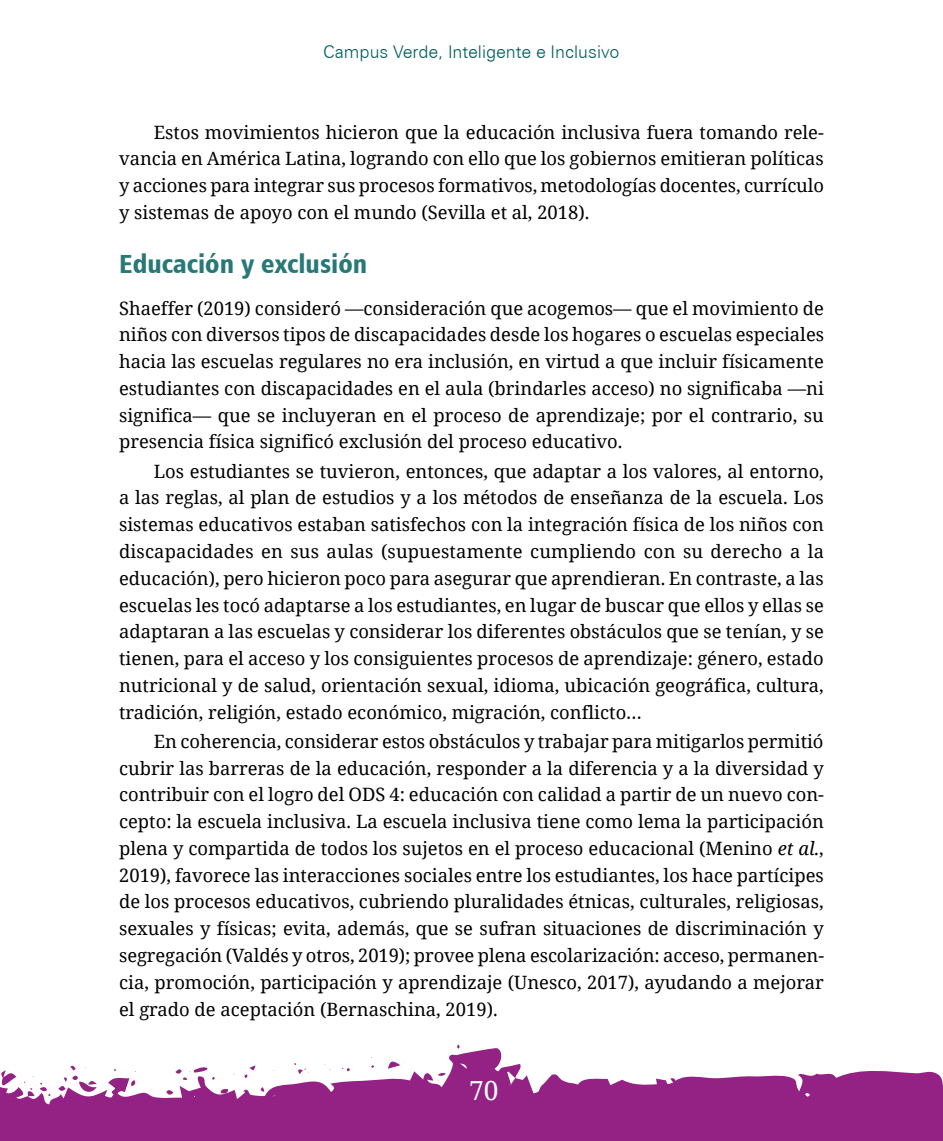
<style>
.page{position:relative;width:943px;height:1141px;background:#fff}
.page>*{position:absolute;margin:0;border:0;box-sizing:border-box;transform-origin:0 0}
.t1{font:26.25px "Humanist 777 BT Black Condensed B";color:#297878}
.t2{font:26.25px "Noto Serif";color:#fff}
.t3{font:18.38px/26.8px "Noto Serif";color:#000;text-align:justify}
.t4{font:300 17.5px "Zurich BT";color:#005e5e}
.s1{font-style:italic}
</style>
<div class="page">
<svg style="left:0;top:1044px;width:943px;height:97px;fill:#932284"></svg>
<p class="t4" style="left:323px;top:41px;width:298px">Campus Verde, Inteligente e Inclusivo</p>
<p class="t3" style="left:119px;top:118px;width:706px;text-indent:35px">Estos movimientos hicieron que la educación inclusiva fuera tomando rele&shy;vancia en América Latina, logrando con ello que los gobiernos emitieran políticas y acciones para integrar sus procesos formativos, metodologías docentes, currículo y sistemas de apoyo con el mundo (Sevilla et al, 2018).</p>
<h1 class="t1" style="left:119px;top:247px;width:250px">Educación y exclusión</h1>
<p class="t3" style="left:119px;top:294px;width:706px">Shaeffer (2019) consideró ―consideración que acogemos― que el movimiento de niños con diversos tipos de discapacidades desde los hogares o escuelas especiales hacia las escuelas regulares no era inclusión, en virtud a que incluir físicamente estudiantes con discapacidades en el aula (brindarles acceso) no significaba ―ni significa― que se incluyeran en el proceso de aprendizaje; por el contrario, su presencia física significó exclusión del proceso educativo.</p>
<p class="t3" style="left:119px;top:457px;width:706px;text-indent:35px">Los estudiantes se tuvieron, entonces, que adaptar a los valores, al entorno, a las reglas, al plan de estudios y a los métodos de enseñanza de la escuela. Los sistemas educativos estaban satisfechos con la integración física de los niños con discapacidades en sus aulas (supuestamente cumpliendo con su derecho a la educación), pero hicieron poco para asegurar que aprendieran. En contraste, a las escuelas les tocó adaptarse a los estudiantes, en lugar de buscar que ellos y ellas se adaptaran a las escuelas y considerar los diferentes obstáculos que se tenían, y se tienen, para el acceso y los consiguientes procesos de aprendizaje: género, estado nutricional y de salud, orientación sexual, idioma, ubicación geográfica, cultura, tradición, religión, estado económico, migración, conflicto…</p>
<p class="t3" style="left:119px;top:727px;width:706px;text-indent:35px">En coherencia, considerar estos obstáculos y trabajar para mitigarlos permitió cubrir las barreras de la educación, responder a la diferencia y a la diversidad y contribuir con el logro del ODS 4: educación con calidad a partir de un nuevo con&shy;cepto: la escuela inclusiva. La escuela inclusiva tiene como lema la participación plena y compartida de todos los sujetos en el proceso educacional (Menino <span class="s1">et al.</span>, 2019), favorece las interacciones sociales entre los estudiantes, los hace partícipes de los procesos educativos, cubriendo pluralidades étnicas, culturales, religiosas, sexuales y físicas; evita, además, que se sufran situaciones de discriminación y segregación (Valdés y otros, 2019); provee plena escolarización: acceso, permanen&shy;cia, promoción, participación y aprendizaje (Unesco, 2017), ayudando a mejorar el grado de aceptación (Bernaschina, 2019).</p>
<h1 class="t2" style="left:469px;top:1072px;width:31px">70</h1>
</div>
